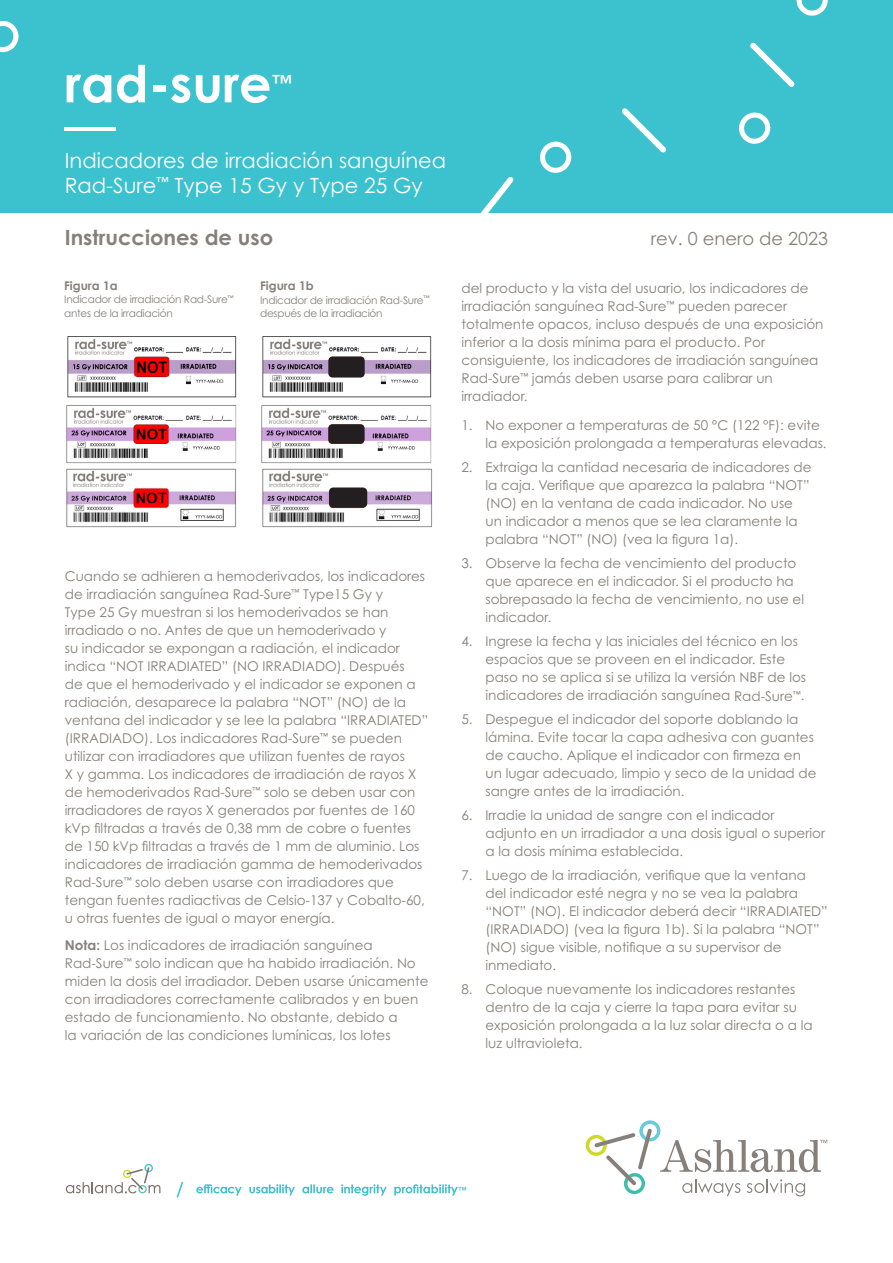
<style>
.page{position:relative;width:893px;height:1263px;background:#fff}
.page>*{position:absolute;margin:0;border:0;box-sizing:border-box;transform-origin:0 0}
.t1{font:700 51px "Century Gothic Pro";color:#fff}
.t2{font:51px "Century Gothic Pro";color:#fff}
.t3{font:21px "Century Gothic Pro";color:#fff}
.t4{font:700 21px "Century Gothic Pro";color:#87807a}
.t5{font:700 21px "Century Gothic Pro";color:#fff}
.t6{font:18px "Century Gothic Pro";color:#87807a}
.ASH_Body_Copy_9_12{font:13.5px/18px "Century Gothic Pro";color:#87807a}
.ASH_Bullet_mm{font:13.5px/18px "Century Gothic Pro";color:#87807a}
.t7{font:700 12px "Century Gothic Pro";color:#87807a}
.ASH_Caption_mm{font:10.5px/13.5px "Century Gothic Pro";letter-spacing:-.025em;color:#87807a}
.s1{font-weight:700}
</style>
<div class="page">
<div style="left:0;top:0;width:893px;height:213px;background:#3cc1ce"></div>
<img style="left:66px;top:405px;width:171px;height:59px">
<img style="left:261px;top:405px;width:171px;height:59px">
<div style="left:328px;top:424px;width:37px;height:19px;background:#231f20;border-radius:4px"></div>
<img style="left:67px;top:336px;width:169px;height:61px">
<img style="left:262px;top:336px;width:169px;height:61px">
<div style="left:328px;top:357px;width:37px;height:20px;background:#231f20;border-radius:4px"></div>
<img style="left:66px;top:469px;width:171px;height:59px">
<img style="left:262px;top:469px;width:171px;height:59px">
<div style="left:329px;top:487px;width:38px;height:21px;background:#231f20;border-radius:4px"></div>
<svg style="left:586px;top:1120px;width:241px;height:76px"></svg>
<svg style="left:66px;top:1164px;width:94px;height:29px"></svg>
<svg style="left:196px;top:1184px;width:270px;height:12px"></svg>
<svg style="left:177px;top:1182px;width:6px;height:15px"></svg>
<svg style="left:0;top:21px;width:19px;height:31px"></svg>
<svg style="left:739px;top:112px;width:31px;height:32px"></svg>
<svg style="left:540px;top:141px;width:31px;height:32px"></svg>
<svg style="left:796px;top:0;width:32px;height:16px"></svg>
<svg style="left:750px;top:42px;width:45px;height:45px"></svg>
<svg style="left:622px;top:108px;width:44px;height:44px"></svg>
<svg style="left:480px;top:177px;width:34px;height:36px"></svg>
<p class="t1" style="left:65px;top:52px;width:208px">rad-sure</p>
<p class="t5" style="left:271px;top:70px;width:22px">™</p>
<p class="t2" style="left:65px;top:93px;width:52px">—</p>
<p class="t3" style="left:65px;top:148px;width:383px">Indicadores de irradiación sanguínea</p>
<p class="t3" style="left:65px;top:173px;width:360px">Rad-Sure<sup>™</sup> Type 15 Gy y Type 25 Gy</p>
<p class="t4" style="left:65px;top:224px;width:210px">Instrucciones de uso</p>
<p class="t6" style="left:651px;top:227px;width:179px">rev. 0 enero de 2023</p>
<p class="t7" style="left:64px;top:278px;width:55px">Figura 1a</p>
<p class="ASH_Caption_mm" style="left:64px;top:292px;width:171px">Indicador de irradiación Rad-Sure<sup>™ </sup>antes de la irradiación</p>
<p class="t7" style="left:260px;top:279px;width:55px">Figura 1b</p>
<p class="ASH_Caption_mm" style="left:260px;top:293px;width:171px">Indicador de irradiación Rad-Sure<sup>™ </sup>después de la irradiación</p>
<p class="ASH_Body_Copy_9_12" style="left:461px;top:279px;width:363px">del producto y la vista del usuario, los indicadores de irradiación sanguínea Rad-Sure<sup>™</sup> pueden parecer totalmente opacos, incluso después de una exposición inferior a la dosis mínima para el producto. Por consiguiente, los indicadores de irradiación sanguínea Rad-Sure<sup>™</sup> jamás deben usarse para calibrar un irradiador.</p>
<p class="ASH_Bullet_mm" style="left:485px;top:416px;width:343px;text-indent:-24px">1. No exponer a temperaturas de 50 °C (122 °F): evite la exposición prolongada a temperaturas elevadas.</p>
<p class="ASH_Bullet_mm" style="left:485px;top:458px;width:328px;text-indent:-24px">2. Extraiga la cantidad necesaria de indicadores de la caja. Verifique que aparezca la palabra “NOT” (NO) en la ventana de cada indicador. No use un indicador a menos que se lea claramente la palabra “NOT” (NO) (vea la figura 1a).</p>
<p class="ASH_Bullet_mm" style="left:485px;top:554px;width:320px;text-indent:-24px">3. Observe la fecha de vencimiento del producto que aparece en el indicador. Si el producto ha sobrepasado la fecha de vencimiento, no use el indicador.</p>
<p class="ASH_Bullet_mm" style="left:485px;top:632px;width:322px;text-indent:-24px">4. Ingrese la fecha y las iniciales del técnico en los espacios que se proveen en el indicador. Este paso no se aplica si se utiliza la versión NBF de los indicadores de irradiación sanguínea Rad-Sure<sup>™</sup>.</p>
<p class="ASH_Bullet_mm" style="left:485px;top:710px;width:333px;text-indent:-24px">5. Despegue el indicador del soporte doblando la lámina. Evite tocar la capa adhesiva con guantes de caucho. Aplique el indicador con firmeza en un lugar adecuado, limpio y seco de la unidad de sangre antes de la irradiación.</p>
<p class="ASH_Bullet_mm" style="left:485px;top:806px;width:341px;text-indent:-24px">6. Irradie la unidad de sangre con el indicador adjunto en un irradiador a una dosis igual o superior a la dosis mínima establecida.</p>
<p class="ASH_Bullet_mm" style="left:485px;top:866px;width:344px;text-indent:-24px">7. Luego de la irradiación, verifique que la ventana del indicador esté negra y no se vea la palabra “NOT” (NO). El indicador deberá decir “IRRADIATED” (IRRADIADO) (vea la figura 1b). Si la palabra “NOT” (NO) sigue visible, notifique a su supervisor de inmediato.</p>
<p class="ASH_Bullet_mm" style="left:485px;top:980px;width:329px;text-indent:-24px">8. Coloque nuevamente los indicadores restantes dentro de la caja y cierre la tapa para evitar su exposición prolongada a la luz solar directa o a la luz ultravioleta.</p>
<p class="ASH_Body_Copy_9_12" style="left:65px;top:567px;width:365px">Cuando se adhieren a hemoderivados, los indicadores de irradiación sanguínea Rad-Sure<sup>™</sup> Type15 Gy y<br>Type 25 Gy muestran si los hemoderivados se han irradiado o no. Antes de que un hemoderivado y<br>su indicador se expongan a radiación, el indicador indica “NOT IRRADIATED” (NO IRRADIADO). Después<br>de que el hemoderivado y el indicador se exponen a radiación, desaparece la palabra “NOT” (NO) de la ventana del indicador y se lee la palabra “IRRADIATED” (IRRADIADO). Los indicadores Rad-Sure<sup>™</sup> se pueden utilizar con irradiadores que utilizan fuentes de rayos<br>X y gamma. Los indicadores de irradiación de rayos X de hemoderivados Rad-Sure<sup>™</sup> solo se deben usar con irradiadores de rayos X generados por fuentes de 160 kVp filtradas a través de 0,38 mm de cobre o fuentes de 150 kVp filtradas a través de 1 mm de aluminio. Los indicadores de irradiación gamma de hemoderivados Rad-Sure<sup>™</sup> solo deben usarse con irradiadores que tengan fuentes radiactivas de Celsio-137 y Cobalto-60, u otras fuentes de igual o mayor energía.</p>
<p class="ASH_Body_Copy_9_12" style="left:65px;top:936px;width:365px"><span class="s1">Nota:</span> Los indicadores de irradiación sanguínea Rad-Sure<sup>™</sup> solo indican que ha habido irradiación. No miden la dosis del irradiador. Deben usarse únicamente con irradiadores correctamente calibrados y en buen estado de funcionamiento. No obstante, debido a<br>la variación de las condiciones lumínicas, los lotes</p>
</div>
